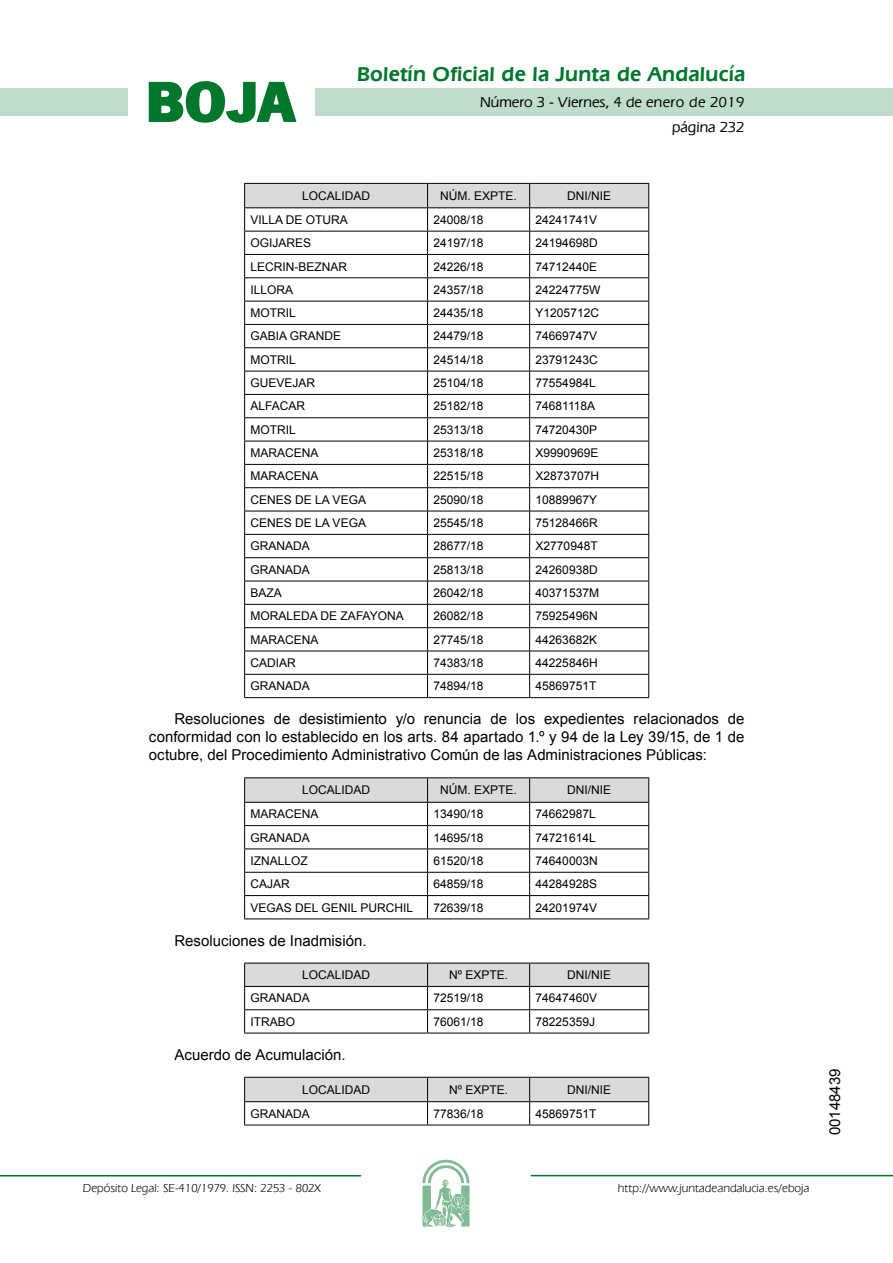
<style>
.page{position:relative;width:893px;height:1263px;background:#fff}
.page>*{position:absolute;margin:0;border:0;box-sizing:border-box;transform-origin:0 0}
.t1{font:700 57.75px "News Got T";color:#00782c;scale:1.14 1}
.t2{font:600 21px "Eras IT Cby BT";letter-spacing:.01em;color:#00782c}
.t3{font:15px/18px "Arial";color:#000;text-align:justify}
.t4{font:500 15px/24.5px "Eras IT Cby BT";color:#000;text-align:right}
.t5{font:12px "Arial";color:#000}
.t6{font:12px "Eras IT Cby BT";color:#000}
</style>
<div class="page">
<div style="left:315px;top:88px;width:577px;height:28px;background:#bfddca"></div>
<div style="left:0;top:88px;width:128px;height:28px;background:#bfddca"></div>
<hr style="left:0;top:1175px;width:361px;height:2px;background:#00782c">
<svg style="left:422px;top:1159px;width:47px;height:68px"></svg>
<hr style="left:531px;top:1175px;width:361px;height:1px;background:#00782c">
<svg style="left:148px;top:81px;width:149px;height:42px"></svg>
<svg style="left:244px;top:183px;width:405px;height:514px"></svg>
<hr style="left:244px;top:697px;width:183px;height:1px;background:#000">
<hr style="left:427px;top:697px;width:102px;height:1px;background:#000">
<hr style="left:529px;top:697px;width:120px;height:1px;background:#000">
<hr style="left:244px;top:777px;width:183px;height:1px;background:#000">
<hr style="left:427px;top:777px;width:102px;height:1px;background:#000">
<hr style="left:529px;top:777px;width:120px;height:1px;background:#000">
<svg style="left:244px;top:778px;width:405px;height:141px"></svg>
<hr style="left:244px;top:919px;width:183px;height:1px;background:#000">
<hr style="left:427px;top:919px;width:102px;height:1px;background:#000">
<hr style="left:529px;top:919px;width:120px;height:1px;background:#000">
<svg style="left:244px;top:963px;width:405px;height:70px"></svg>
<hr style="left:244px;top:1033px;width:183px;height:1px;background:#000">
<hr style="left:427px;top:1033px;width:102px;height:1px;background:#000">
<hr style="left:529px;top:1033px;width:120px;height:1px;background:#000">
<svg style="left:244px;top:1077px;width:405px;height:48px"></svg>
<hr style="left:244px;top:1125px;width:183px;height:1px;background:#000">
<hr style="left:427px;top:1125px;width:102px;height:1px;background:#000">
<hr style="left:529px;top:1125px;width:120px;height:1px;background:#000">
<h1 class="t1" style="left:145px;top:68px;width:133px">BOJA</h1>
<h2 class="t2" style="left:357px;top:62px;width:390px">Boletín Oficial de la Junta de Andalucía</h2>
<p class="t4" style="left:480px;top:90px;width:266px">Número 3 - Viernes, 4 de enero de 2019 página 232</p>
<p class="t5" style="left:302px;top:188px;width:70px">LOCALIDAD</p>
<p class="t5" style="left:440px;top:188px;width:78px">NÚM. EXPTE.</p>
<p class="t5" style="left:567px;top:188px;width:46px">DNI/NIE</p>
<p class="t5" style="left:250px;top:212px;width:99px">VILLA DE OTURA</p>
<p class="t5" style="left:433px;top:212px;width:52px">24008/18</p>
<p class="t5" style="left:535px;top:212px;width:63px">24241741V</p>
<p class="t5" style="left:250px;top:235px;width:62px">OGIJARES</p>
<p class="t5" style="left:433px;top:235px;width:52px">24197/18</p>
<p class="t5" style="left:535px;top:235px;width:64px">24194698D</p>
<p class="t5" style="left:250px;top:258px;width:98px">LECRIN-BEZNAR</p>
<p class="t5" style="left:433px;top:258px;width:52px">24226/18</p>
<p class="t5" style="left:535px;top:258px;width:63px">74712440E</p>
<p class="t5" style="left:250px;top:282px;width:44px">ILLORA</p>
<p class="t5" style="left:433px;top:282px;width:52px">24357/18</p>
<p class="t5" style="left:535px;top:282px;width:66px">24224775W</p>
<p class="t5" style="left:250px;top:305px;width:47px">MOTRIL</p>
<p class="t5" style="left:433px;top:305px;width:52px">24435/18</p>
<p class="t5" style="left:535px;top:305px;width:65px">Y1205712C</p>
<p class="t5" style="left:250px;top:328px;width:92px">GABIA GRANDE</p>
<p class="t5" style="left:433px;top:328px;width:52px">24479/18</p>
<p class="t5" style="left:535px;top:328px;width:63px">74669747V</p>
<p class="t5" style="left:250px;top:352px;width:47px">MOTRIL</p>
<p class="t5" style="left:433px;top:352px;width:52px">24514/18</p>
<p class="t5" style="left:535px;top:352px;width:64px">23791243C</p>
<p class="t5" style="left:250px;top:375px;width:66px">GUEVEJAR</p>
<p class="t5" style="left:433px;top:375px;width:52px">25104/18</p>
<p class="t5" style="left:535px;top:375px;width:62px">77554984L</p>
<p class="t5" style="left:250px;top:398px;width:56px">ALFACAR</p>
<p class="t5" style="left:433px;top:398px;width:52px">25182/18</p>
<p class="t5" style="left:535px;top:398px;width:61px">74681118A</p>
<p class="t5" style="left:250px;top:422px;width:47px">MOTRIL</p>
<p class="t5" style="left:433px;top:422px;width:52px">25313/18</p>
<p class="t5" style="left:535px;top:422px;width:63px">74720430P</p>
<p class="t5" style="left:250px;top:445px;width:70px">MARACENA</p>
<p class="t5" style="left:433px;top:445px;width:52px">25318/18</p>
<p class="t5" style="left:535px;top:445px;width:64px">X9990969E</p>
<p class="t5" style="left:250px;top:468px;width:70px">MARACENA</p>
<p class="t5" style="left:433px;top:468px;width:52px">22515/18</p>
<p class="t5" style="left:535px;top:468px;width:65px">X2873707H</p>
<p class="t5" style="left:250px;top:492px;width:117px">CENES DE LA VEGA</p>
<p class="t5" style="left:433px;top:492px;width:52px">25090/18</p>
<p class="t5" style="left:535px;top:492px;width:63px">10889967Y</p>
<p class="t5" style="left:250px;top:515px;width:117px">CENES DE LA VEGA</p>
<p class="t5" style="left:433px;top:515px;width:52px">25545/18</p>
<p class="t5" style="left:535px;top:515px;width:64px">75128466R</p>
<p class="t5" style="left:250px;top:538px;width:61px">GRANADA</p>
<p class="t5" style="left:433px;top:538px;width:52px">28677/18</p>
<p class="t5" style="left:535px;top:538px;width:64px">X2770948T</p>
<p class="t5" style="left:250px;top:562px;width:61px">GRANADA</p>
<p class="t5" style="left:433px;top:562px;width:52px">25813/18</p>
<p class="t5" style="left:535px;top:562px;width:64px">24260938D</p>
<p class="t5" style="left:250px;top:585px;width:33px">BAZA</p>
<p class="t5" style="left:433px;top:585px;width:52px">26042/18</p>
<p class="t5" style="left:535px;top:585px;width:65px">40371537M</p>
<p class="t5" style="left:250px;top:608px;width:155px">MORALEDA DE ZAFAYONA</p>
<p class="t5" style="left:433px;top:608px;width:52px">26082/18</p>
<p class="t5" style="left:535px;top:608px;width:64px">75925496N</p>
<p class="t5" style="left:250px;top:632px;width:70px">MARACENA</p>
<p class="t5" style="left:433px;top:632px;width:52px">27745/18</p>
<p class="t5" style="left:535px;top:632px;width:63px">44263682K</p>
<p class="t5" style="left:250px;top:655px;width:47px">CADIAR</p>
<p class="t5" style="left:433px;top:655px;width:52px">74383/18</p>
<p class="t5" style="left:535px;top:655px;width:64px">44225846H</p>
<p class="t5" style="left:250px;top:678px;width:61px">GRANADA</p>
<p class="t5" style="left:433px;top:678px;width:52px">74894/18</p>
<p class="t5" style="left:535px;top:678px;width:62px">45869751T</p>
<p class="t3" style="left:149px;top:710px;width:597px;text-indent:26px">Resoluciones de desistimiento y/o renuncia de los expedientes relacionados de conformidad con lo establecido en los arts. 84 apartado 1.º y 94 de la Ley 39/15, de 1 de octubre, del Procedimiento Administrativo Común de las Administraciones Públicas:</p>
<p class="t5" style="left:302px;top:782px;width:70px">LOCALIDAD</p>
<p class="t5" style="left:440px;top:782px;width:78px">NÚM. EXPTE.</p>
<p class="t5" style="left:567px;top:782px;width:46px">DNI/NIE</p>
<p class="t5" style="left:250px;top:806px;width:70px">MARACENA</p>
<p class="t5" style="left:433px;top:806px;width:52px">13490/18</p>
<p class="t5" style="left:535px;top:806px;width:62px">74662987L</p>
<p class="t5" style="left:250px;top:830px;width:61px">GRANADA</p>
<p class="t5" style="left:433px;top:830px;width:52px">14695/18</p>
<p class="t5" style="left:535px;top:830px;width:62px">74721614L</p>
<p class="t5" style="left:250px;top:853px;width:59px">IZNALLOZ</p>
<p class="t5" style="left:433px;top:853px;width:52px">61520/18</p>
<p class="t5" style="left:535px;top:853px;width:64px">74640003N</p>
<p class="t5" style="left:250px;top:876px;width:41px">CAJAR</p>
<p class="t5" style="left:433px;top:876px;width:52px">64859/18</p>
<p class="t5" style="left:535px;top:876px;width:63px">44284928S</p>
<p class="t5" style="left:250px;top:900px;width:164px">VEGAS DEL GENIL PURCHIL</p>
<p class="t5" style="left:433px;top:900px;width:52px">72639/18</p>
<p class="t5" style="left:535px;top:900px;width:63px">24201974V</p>
<p class="t3" style="left:174px;top:932px;width:194px">Resoluciones de Inadmisión.</p>
<p class="t5" style="left:302px;top:967px;width:70px">LOCALIDAD</p>
<p class="t5" style="left:449px;top:967px;width:61px">Nº EXPTE.</p>
<p class="t5" style="left:567px;top:967px;width:46px">DNI/NIE</p>
<p class="t5" style="left:250px;top:990px;width:61px">GRANADA</p>
<p class="t5" style="left:433px;top:990px;width:52px">72519/18</p>
<p class="t5" style="left:535px;top:990px;width:63px">74647460V</p>
<p class="t5" style="left:250px;top:1014px;width:46px">ITRABO</p>
<p class="t5" style="left:433px;top:1014px;width:52px">76061/18</p>
<p class="t5" style="left:535px;top:1014px;width:61px">78225359J</p>
<p class="t3" style="left:174px;top:1046px;width:173px">Acuerdo de Acumulación.</p>
<p class="t5" style="left:302px;top:1082px;width:70px">LOCALIDAD</p>
<p class="t5" style="left:449px;top:1082px;width:61px">Nº EXPTE.</p>
<p class="t5" style="left:567px;top:1082px;width:46px">DNI/NIE</p>
<p class="t5" style="left:250px;top:1106px;width:61px">GRANADA</p>
<p class="t5" style="left:433px;top:1106px;width:52px">77836/18</p>
<p class="t5" style="left:535px;top:1106px;width:62px">45869751T</p>
<p class="t6" style="left:83px;top:1181px;width:239px">Depósito Legal: SE-410/1979. ISSN: 2253 - 802X</p>
<p class="t6" style="left:618px;top:1181px;width:193px">http://www.juntadeandalucia.es/eboja</p>
<p class="t3" style="left:826px;top:1135px;width:68px;rotate:-90deg">00148439</p>
</div>
